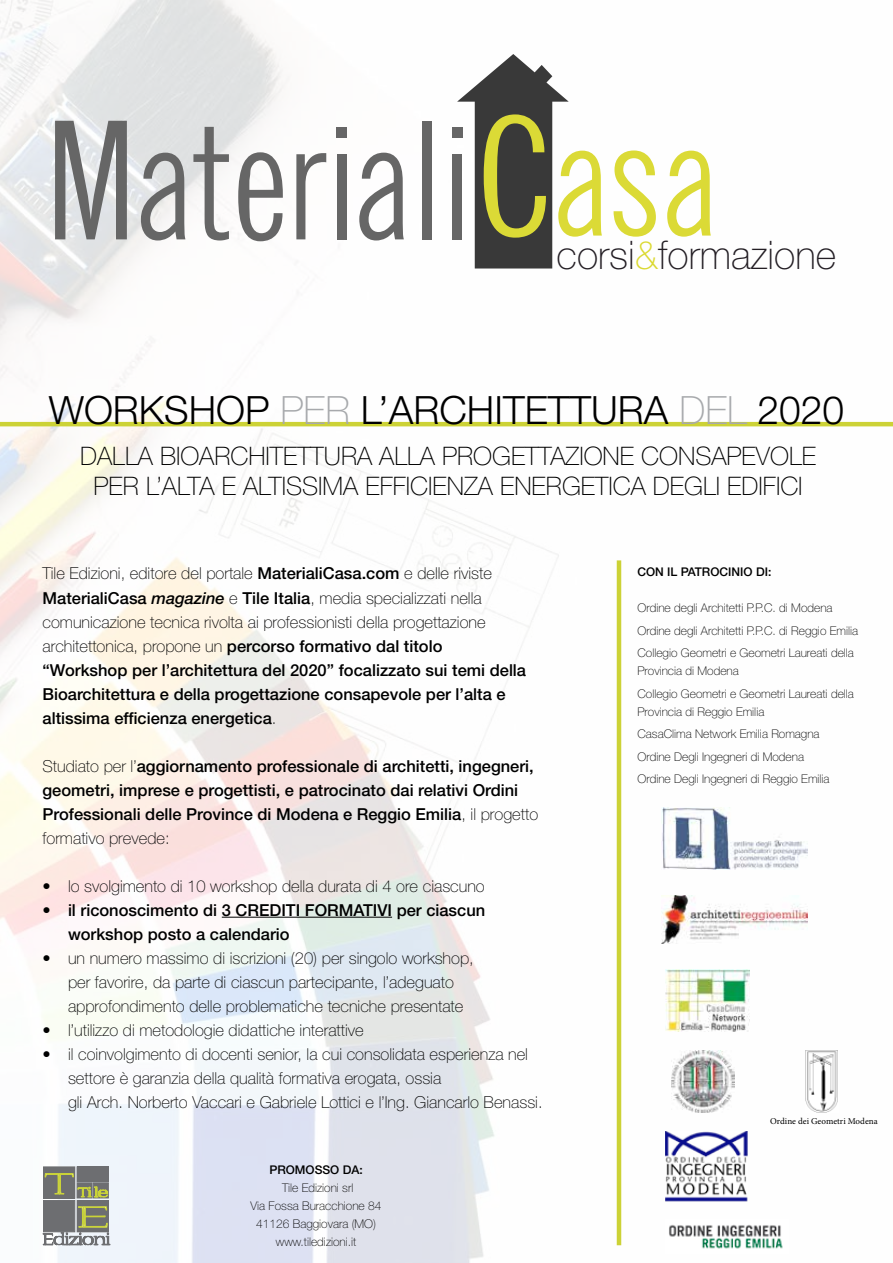
<style>
.page{position:relative;width:893px;height:1263px;background:#fff}
.page>*{position:absolute;margin:0;border:0;box-sizing:border-box;transform-origin:0 0}
.t1{font:100 39.45px "Helvetica Neue LT Std";color:#231e24}
.t2{font:300 39px "Helvetica Neue LT Std";color:#000}
.t3{font:100 25.5px/30.6px "Helvetica Neue LT Std";color:#000}
.t4{font:500 16.5px/24px "Helvetica Neue LT Std";color:#000}
.t5{font:100 16.5px/24px "Helvetica Neue LT Std";color:#000}
.t6{font:100 12px/22.5px "Helvetica Neue LT Std";color:#000}
.t7{font:500 12px "Helvetica Neue LT Std";color:#000}
.t8{font:9px "Minion Pro";color:#000}
.s1{color:#dbd931}
.s2{font-weight:100;color:#a7a9ac}
.s3{font-weight:100}
.s4{font-style:italic}
</style>
<div class="page">
<img style="left:0;top:0;width:893px;height:1263px">
<svg style="left:55px;top:121px;width:72px;height:118px;background:#9fa0a1"></svg>
<svg style="left:141px;top:153px;width:44px;height:87px"></svg>
<svg style="left:193px;top:127px;width:36px;height:113px"></svg>
<svg style="left:238px;top:152px;width:45px;height:89px"></svg>
<svg style="left:296px;top:153px;width:30px;height:86px"></svg>
<div style="left:336px;top:127px;width:11px;height:10px;background:#666"></div>
<div style="left:452px;top:127px;width:10px;height:10px;background:#666"></div>
<div style="left:337px;top:154px;width:9px;height:85px;background:#666"></div>
<div style="left:452px;top:154px;width:10px;height:85px;background:#666"></div>
<svg style="left:359px;top:153px;width:45px;height:87px"></svg>
<div style="left:423px;top:121px;width:9px;height:118px;background:#666"></div>
<svg style="left:457px;top:54px;width:145px;height:214px"></svg>
<svg style="left:667px;top:151px;width:44px;height:86px"></svg>
<svg style="left:614px;top:150px;width:42px;height:87px"></svg>
<hr style="left:0;top:422px;width:893px;height:4px;background:#ccd236">
<hr style="left:222px;top:917px;width:170px;height:1px;background:#000">
<svg style="left:43px;top:1166px;width:67px;height:79px;background:#878a7d"></svg>
<img style="left:662px;top:807px;width:146px;height:63px">
<img style="left:662px;top:895px;width:146px;height:48px">
<img style="left:665px;top:969px;width:84px;height:63px">
<img style="left:805px;top:1050px;width:33px;height:63px">
<img style="left:672px;top:1050px;width:63px;height:63px">
<img style="left:665px;top:1131px;width:82px;height:70px">
<img style="left:665px;top:1219px;width:123px;height:34px">
<hr style="left:617px;top:560px;width:4px;height:685px;background:#ccd236">
<h1 class="t1" style="left:557px;top:232px;width:281px">corsi<span class="s1">&amp;</span>formazione</h1>
<h2 class="t2" style="left:49px;top:386px;width:797px">WORKSHOP <span class="s2">PER</span> L’ARCHITETTURA <span class="s2">DEL</span> 2020</h2>
<h3 class="t3" style="left:94px;top:440px;width:709px;text-indent:-13px">Dalla Bioarchitettura alla Progettazione consapevole per</h3>
<h3 class="t3" style="left:146px;top:471px;width:658px">l’alta e altissima efficienza energetica degli ed ifici</h3>
<p class="t4" style="left:43px;top:561px;width:485px"><span class="s3">Tile Edizioni, editore del portale</span> MaterialiCasa.com <span class="s3">e delle riviste </span>MaterialiCasa <span class="s4">magazine</span> <span class="s3">e</span> Tile Italia<span class="s3">, media specializzati nella comunicazione tecnica rivolta ai professionisti della progettazione architettonica, propone un</span> percorso formativo dal titolo “Workshop per l’architettura del 2020” focalizzato sui temi della Bioarchitettura e della progettazione consapevole per l’alta e altissima efficienza energetica<span class="s3">.</span></p>
<p class="t4" style="left:43px;top:753px;width:497px"><span class="s3">Studiato per l’</span>aggiornamento professionale di architetti, ingegneri, geometri, imprese e progettisti, e patrocinato dai relativi Ordini Professionali delle Province di Modena e Reggio Emilia<span class="s3">, il progetto formativo prevede:</span></p>
<p class="t5" style="left:43px;top:874px;width:444px">• lo svolgimento di 10 workshop della durata di 4 ore ciascuno</p>
<p class="t4" style="left:43px;top:897px;width:205px"><span class="s3">•</span> il riconoscimento di 3 cre</p>
<p class="t4" style="left:269px;top:897px;width:59px">diti form</p>
<p class="t4" style="left:354px;top:897px;width:133px">ativi per ciascun</p>
<p class="t4" style="left:68px;top:921px;width:223px">workshop posto a calendario</p>
<p class="t5" style="left:68px;top:946px;width:407px;text-indent:-25px">• un numero massimo di iscrizioni (20) per singolo workshop, per favorire, da parte di ciascun partecipante, l’adeguato approfondimento delle problematiche tecniche presentate</p>
<p class="t5" style="left:43px;top:1018px;width:323px">• l’utilizzo di metodologie didattiche interattive</p>
<p class="t5" style="left:68px;top:1042px;width:476px;text-indent:-25px">• il coinvolgimento di docenti senior, la cui consolidata esperienza nel settore è garanzia della qualità formativa erogata, ossia<br>gli Arch. Norberto Vaccari e Gabriele Lottici e l’Ing. Giancarlo Benassi.</p>
<p class="t7" style="left:269px;top:1163px;width:19px">Promo</p>
<p class="t7" style="left:315px;top:1163px;width:50px">sso da:</p>
<p class="t6" style="left:251px;top:1179px;width:132px;line-height:18px;text-align:center">Tile Edizioni srl<br>Via Fossa Buracchione 84<br>41126 Baggiovara (MO) www.tiledizioni.it</p>
<p class="t7" style="left:637px;top:565px;width:66px">Con il patroci</p>
<p class="t7" style="left:731px;top:565px;width:41px">nio di:</p>
<p class="t6" style="left:637px;top:597px;width:222px">Ordine degli Architetti P.P.C. di Modena<br>Ordine degli Architetti P.P.C. di Reggio Emilia<br>Collegio Geometri e Geometri Laureati della</p>
<p class="t6" style="left:637px;top:660px;width:218px">Provincia di Modena<br>Collegio Geometri e Geometri Laureati della</p>
<p class="t6" style="left:637px;top:700px;width:194px">Provincia di Reggio Emilia<br>CasaClima Network Emilia Romagna Ordine Degli Ingegneri di Modena Ordine Degli Ingegneri di Reggio Emilia</p>
<p class="t8" style="left:770px;top:1115px;width:109px">Ordine dei Geometri Modena</p>
</div>
